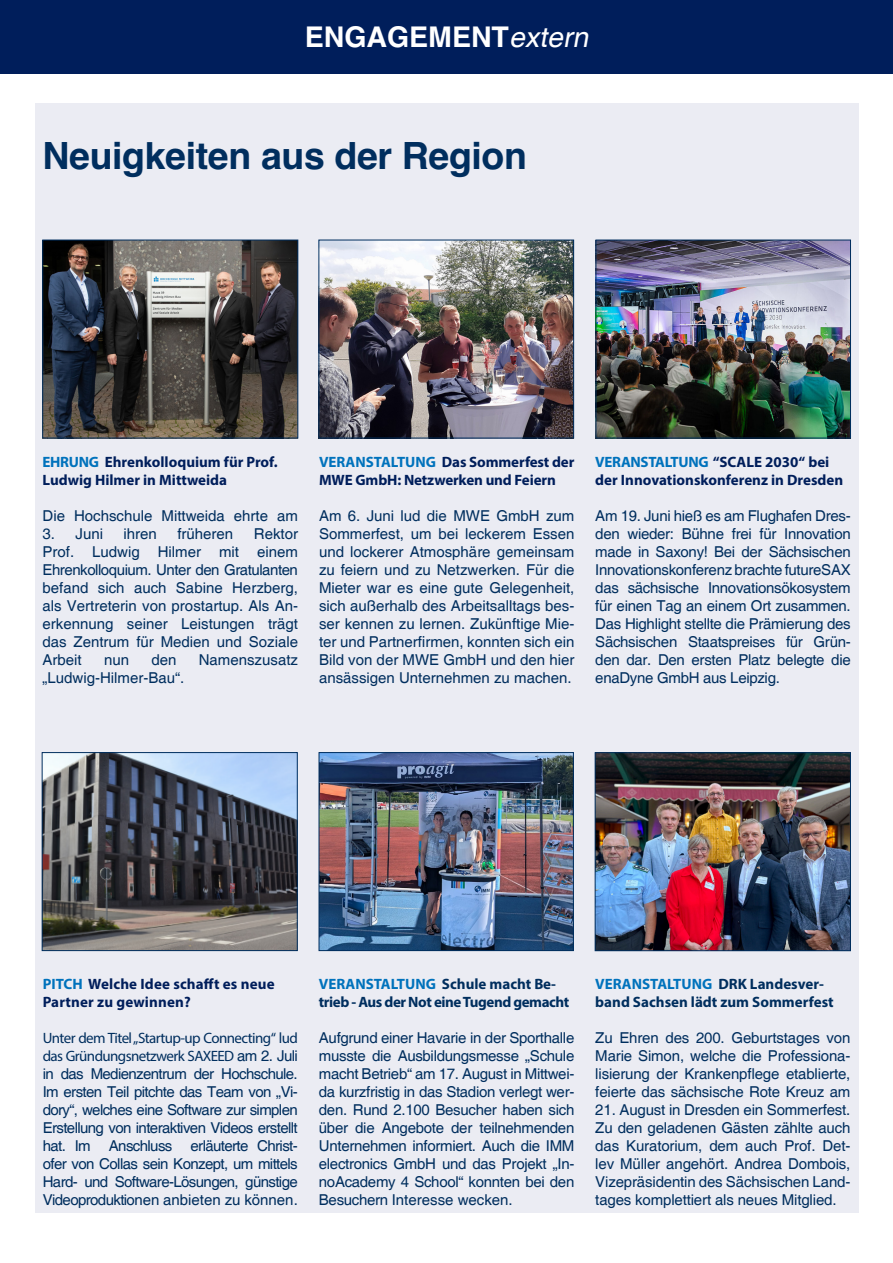
<style>
.page{position:relative;width:893px;height:1263px;background:#fff}
.page>*{position:absolute;margin:0;border:0;box-sizing:border-box;transform-origin:0 0}
.t1{font:700 37.5px "Helvetica";letter-spacing:-.01em;color:#002e5e}
.t2{font:700 28.5px "Helvetica";color:#fff}
.t3{font:15px/18px "Helvetica";color:#002e5e;text-align:justify}
.t4{font:700 15px/18px "Myriad Pro";color:#001e5b}
.t5{font:700 15px/18px "Myriad Pro";letter-spacing:-.03em;color:#002e5e}
.t6{font:700 15px/18px "Myriad Pro";color:#002e5e}
.s1{font-weight:400;font-style:italic}
.s2{color:#0072bc}
.s3{font-family:"Myriad Pro"}
</style>
<div class="page">
<div style="left:0;top:0;width:893px;height:73px;background:#001e5b"></div>
<div style="left:35px;top:103px;width:824px;height:1110px;background:#ebecf3"></div>
<img style="left:321px;top:242px;width:251px;height:194px">
<div style="left:319px;top:240px;width:255px;height:198px;border:1px solid #002e5e"></div>
<img style="left:45px;top:242px;width:251px;height:194px">
<div style="left:43px;top:240px;width:255px;height:198px;border:1px solid #002e5e"></div>
<img style="left:321px;top:754px;width:251px;height:195px">
<div style="left:319px;top:752px;width:255px;height:199px;border:1px solid #002e5e"></div>
<img style="left:598px;top:242px;width:251px;height:194px">
<div style="left:596px;top:240px;width:255px;height:198px;border:1px solid #002e5e"></div>
<img style="left:44px;top:754px;width:251px;height:195px">
<div style="left:42px;top:752px;width:255px;height:199px;border:1px solid #002e5e"></div>
<img style="left:597px;top:754px;width:252px;height:195px">
<div style="left:595px;top:752px;width:256px;height:199px;border:1px solid #002e5e"></div>
<p class="t2" style="left:305px;top:14px;width:291px">ENGAGEMENT<span class="s1">extern</span></p>
<p class="t1" style="left:43px;top:126px;width:486px">Neuigkeiten aus der Region</p>
<p class="t4" style="left:43px;top:452px;width:237px"><span class="s2">EHRUNG</span> Ehrenkolloquium für Prof.<br>Ludwig Hilmer in Mittweida</p>
<p class="t3" style="left:43px;top:507px;width:257px">Die Hochschule Mittweida ehrte am</p>
<p class="t3" style="left:43px;top:525px;width:62px">3. Juni</p>
<p class="t3" style="left:124px;top:525px;width:35px">ihren</p>
<p class="t3" style="left:177px;top:525px;width:57px">früheren</p>
<p class="t3" style="left:43px;top:525px;width:257px;text-indent:211px">Rektor Prof. Ludwig Hilmer mit einem Ehrenkolloquium. Unter den Gratulanten befand sich auch Sabine Herzberg, als Vertreterin von prostartup. Als An&shy;erkennung seiner Leistungen trägt das Zentrum für Medien und Soziale Arbeit</p>
<p class="t3" style="left:104px;top:651px;width:27px">nun</p>
<p class="t3" style="left:151px;top:651px;width:27px">den</p>
<p class="t3" style="left:199px;top:651px;width:101px">Namenszusatz</p>
<p class="t3" style="left:43px;top:669px;width:143px">„Ludwig-Hilmer-Bau“.</p>
<p class="t4" style="left:319px;top:452px;width:257px"><span class="s2">VERANSTALTUNG</span> Das Sommerfest der<br>MWE GmbH: Netzwerken und Feiern</p>
<p class="t3" style="left:319px;top:507px;width:257px">Am 6. Juni lud die MWE GmbH zum Sommerfest, um bei leckerem Essen und lockerer Atmosphäre gemeinsam zu feiern und zu Netzwerken. Für die Mieter war es eine gute Gelegenheit, sich außerhalb des Arbeitsalltags bes&shy;ser kennen zu lernen. Zukünftige Mie&shy;ter und Partnerfirmen, konnten sich ein Bild von der MWE GmbH und den hier ansässigen Unternehmen zu machen.</p>
<p class="t4" style="left:595px;top:452px;width:249px"><span class="s2">VERANSTALTUNG</span> “SCALE 2030“ bei der Innovationskonferenz in Dresden</p>
<p class="t3" style="left:595px;top:507px;width:257px">Am 19. Juni hieß es am Flughafen Dres&shy;den wieder: Bühne frei für Innovation made in Saxony! Bei der Sächsischen Innovationskonferenz brachte futureSAX das sächsische Innovationsökosystem für einen Tag an einem Ort zusammen.<br>Das Highlight stellte die Prämierung des Sächsischen Staatspreises für Grün&shy;den dar. Den ersten Platz belegte die enaDyne GmbH aus Leipzig.</p>
<p class="t4" style="left:43px;top:974px;width:233px"><span class="s2">PITCH</span> Welche Idee schafft es neue<br>Partner zu gewinnen?</p>
<p class="t3" style="left:43px;top:1029px;width:257px"><span class="s3">Unter dem Titel „Startup-up Connecting“ lud das Gründungsnetzwerk SAXEED</span> am 2. Juli in das Medienzentrum der Hochschule.<br>Im ersten Teil pitchte das Team von „Vi&shy;dory“, welches eine Software zur simplen Erstellung von interaktiven Videos erstellt hat. Im Anschluss erläuterte Christ&shy;ofer von Collas sein Konzept, um mittels Hard- und Software-Lösungen, günstige Videoproduktionen anbieten zu können.</p>
<p class="t5" style="left:319px;top:974px;width:252px"><span class="s2">VERANSTALTUNG</span> Schule macht Be&shy;trieb - Aus der Not eine Tugend gemacht</p>
<p class="t3" style="left:319px;top:1029px;width:257px">Aufgrund einer Havarie in der Sporthalle musste die Ausbildungsmesse „Schule macht Betrieb“ am 17. August in Mittwei&shy;da kurzfristig in das Stadion verlegt wer&shy;den. Rund 2.100 Besucher haben sich über die Angebote der teilnehmenden Unternehmen informiert. Auch die IMM electronics GmbH und das Projekt „In&shy;noAcademy 4 School“ konnten bei den Besuchern Interesse wecken.</p>
<p class="t6" style="left:595px;top:974px;width:240px"><span class="s2">VERANSTALTUNG</span> DRK Landesver&shy;band Sachsen lädt zum Sommerfest</p>
<p class="t3" style="left:595px;top:1029px;width:257px">Zu Ehren des 200. Geburtstages von Marie Simon, welche die Professiona&shy;lisierung der Krankenpflege etablierte, feierte das sächsische Rote Kreuz am</p>
<p class="t3" style="left:595px;top:1101px;width:257px">21. August in Dresden ein Sommerfest.<br>Zu den geladenen Gästen zählte auch das Kuratorium, dem auch Prof. Det&shy;lev Müller angehört. Andrea Dombois, Vizepräsidentin des Sächsischen Land&shy;tages komplettiert als neues Mitglied.</p>
</div>
